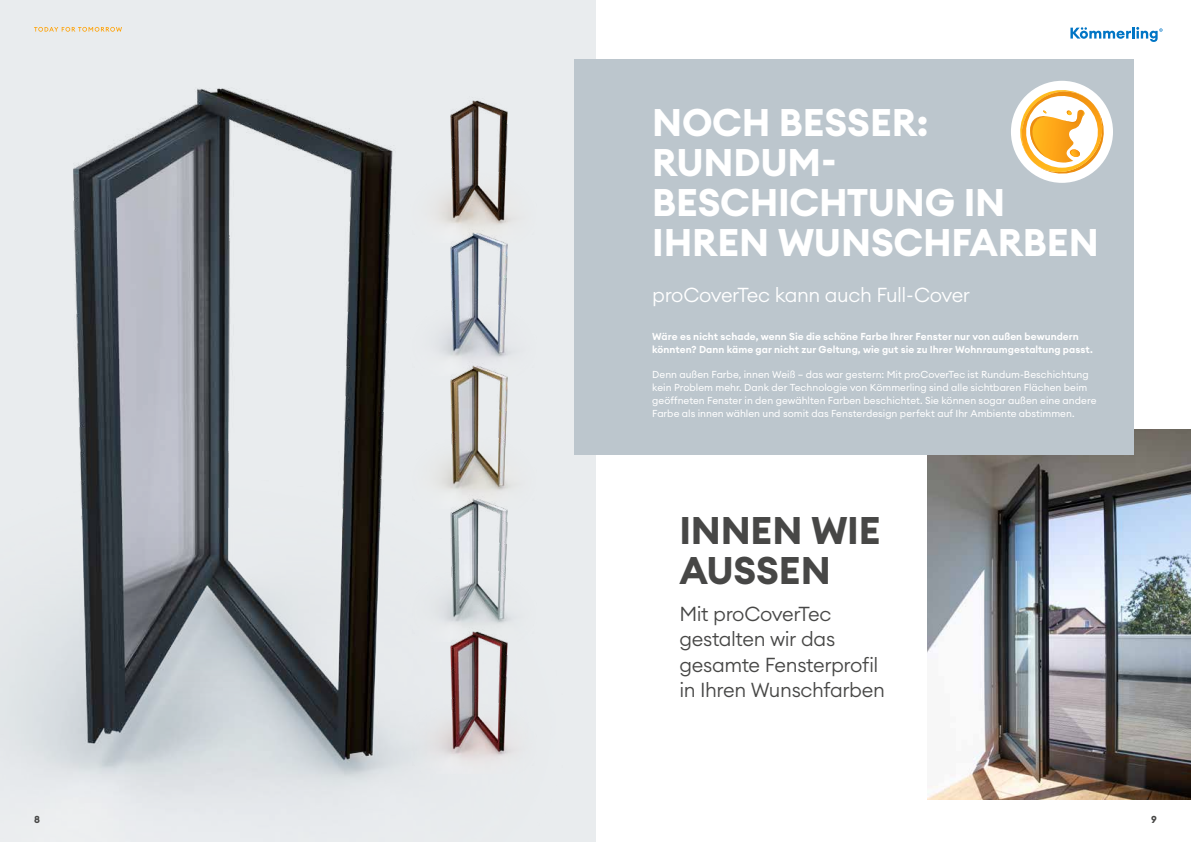
<style>
.page{position:relative;width:1191px;height:842px;background:#fff}
.page>*{position:absolute;margin:0;border:0;box-sizing:border-box;transform-origin:0 0}
.t1{font:700 38px/40px "Euclid Circular A";letter-spacing:-.005em;color:#fff}
.t2{font:700 38px/40px "Euclid Circular A";letter-spacing:-.005em;color:#474746}
.t3{font:300 20px/25.5px "Euclid Circular A";letter-spacing:-.02em;color:#474746}
.t4{font:300 20px "Euclid Circular A";letter-spacing:-.025em;color:#fff}
.t5{font:10px/12.8px "Euclid Circular A";letter-spacing:.005em;color:#fff}
.t6{font:600 10px/12.8px "Euclid Circular A";letter-spacing:.005em;color:#fff}
.t7{font:700 10px "Euclid Circular A";color:#474746}
</style>
<div class="page">
<img style="left:0;top:1px;width:612px;height:841px">
<img style="left:927px;top:429px;width:264px;height:370px">
<div style="left:574px;top:60px;width:560px;height:395px;background:#bcc6cd"></div>
<img style="left:404px;top:85px;width:143px;height:133px">
<img style="left:404px;top:218px;width:143px;height:133px">
<img style="left:404px;top:351px;width:143px;height:133px">
<img style="left:404px;top:484px;width:143px;height:133px">
<img style="left:404px;top:617px;width:143px;height:157px">
<div style="left:1011px;top:81px;width:102px;height:102px;background:#fff;border-radius:50%"></div>
<svg style="left:1017px;top:89px;width:88px;height:88px"></svg>
<svg style="left:1070px;top:27px;width:92px;height:15px"></svg>
<svg style="left:34px;top:27px;width:88px;height:5px"></svg>
<h1 class="t1" style="left:652px;top:103px;width:448px">NOCH BESSER:<br>RUNDUM-<br>BESCHICHTUNG IN<br>IHREN WUNSCHFARBEN</h1>
<h2 class="t4" style="left:652px;top:282px;width:319px">proCoverTec kann auch Full-Cover</h2>
<p class="t6" style="left:652px;top:330px;width:442px">Wäre es nicht schade, wenn Sie die schöne Farbe Ihrer Fenster nur von außen bewundern könnten? Dann käme gar nicht zur Geltung, wie gut sie zu Ihrer Wohnraumgestaltung passt.</p>
<p class="t5" style="left:652px;top:368px;width:446px">Denn außen Farbe, innen Weiß – das war gestern: Mit proCoverTec ist Rundum-Beschichtung kein Problem mehr. Dank der Technologie von Kömmerling sind alle sichtbaren Flächen beim geöffneten Fenster in den gewählten Farben beschichtet. Sie können sogar außen eine andere Farbe als innen wählen und somit das Fensterdesign perfekt auf Ihr Ambiente abstimmen.</p>
<h1 class="t2" style="left:679px;top:511px;width:202px">INNEN WIE<br>AUSSEN</h1>
<h2 class="t3" style="left:679px;top:601px;width:207px">Mit proCoverTec gestalten wir das gesamte Fensterprofil in Ihren Wunschfarben</h2>
<p class="t7" style="left:34px;top:813px;width:7px">8</p>
<p class="t7" style="left:1151px;top:813px;width:7px">9</p>
</div>
